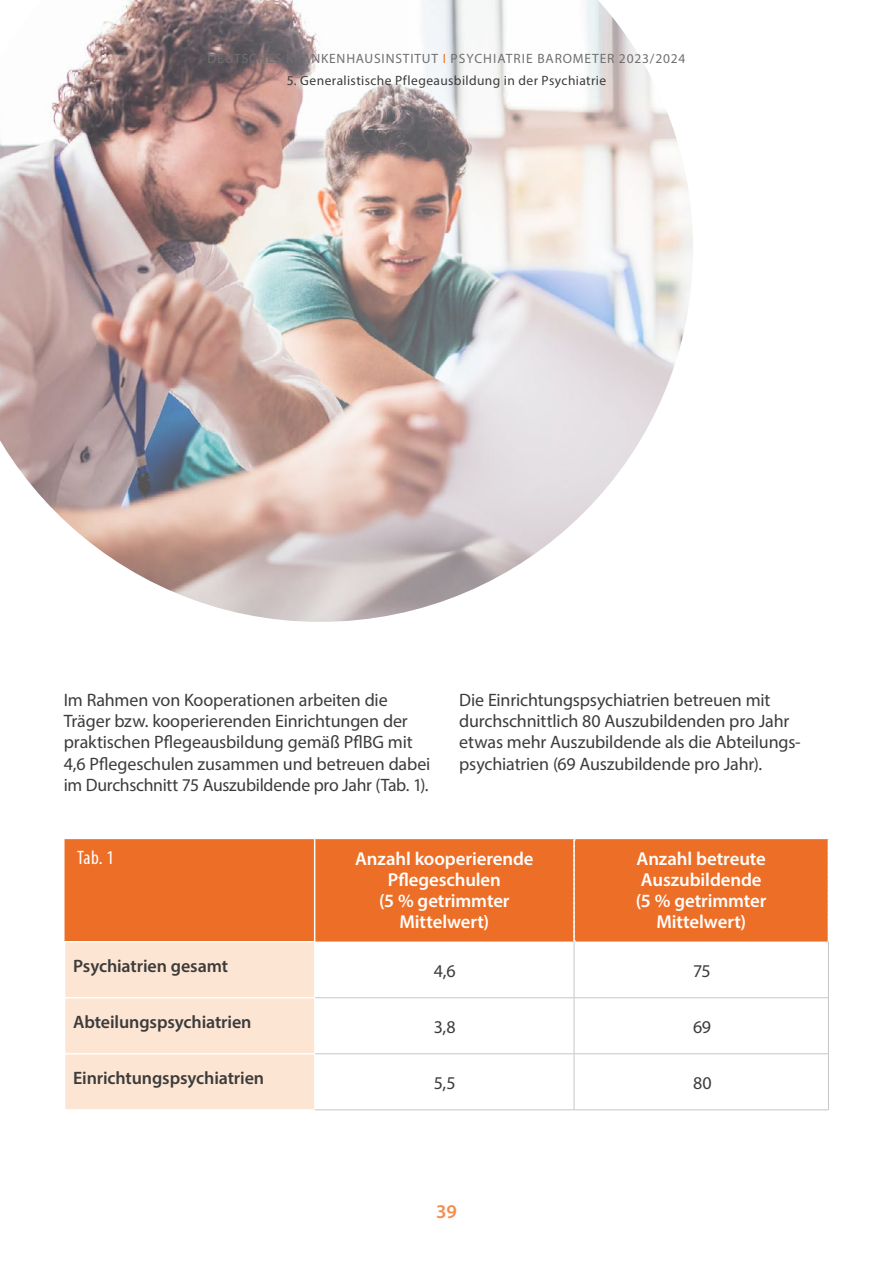
<style>
.page{position:relative;width:893px;height:1263px;background:#fff}
.page>*{position:absolute;margin:0;border:0;box-sizing:border-box;transform-origin:0 0}
.Tab__Abb__Head{font:condensed 19.5px "Myriad Pro";color:#fff}
.t1{font:600 19.5px "Myriad Pro";color:#f28e4f}
.Tabelle_Head{font:600 18.75px/21px "Myriad Pro";letter-spacing:-.005em;color:#fff;text-align:center}
.Fließtext_11_5_5mm{font:18px/21.3px "Myriad Pro";letter-spacing:-.01em;color:#3c3c3b}
.Tabellen_Zellen_12_14{font:600 18px "Myriad Pro";letter-spacing:-.005em;color:#3c3c3b}
.Tabellen_Zellen_12_14-2{font:18px "Myriad Pro";color:#3c3c3b}
.t2{font:13.5px "Myriad Pro";letter-spacing:.06em;color:#706f6f}
.Kolumne_Kapitel{font:13.5px "Myriad Pro";letter-spacing:.03em;color:#3c3c3b}
.s1{color:#ed6e26}
</style>
<div class="page">
<img style="left:0;top:0;width:693px;height:622px">
<div style="left:65px;top:839px;width:763px;height:103px;background:#ed6e26"></div>
<div style="left:65px;top:942px;width:249px;height:167px;background:#fde5d4"></div>
<svg style="left:315px;top:942px;width:513px;height:167px"></svg>
<hr style="left:314px;top:839px;width:1px;height:102px;background:#fff">
<hr style="left:64px;top:941px;width:251px;height:1px;background:#fff">
<hr style="left:64px;top:997px;width:250px;height:1px;background:#fff">
<hr style="left:64px;top:1053px;width:250px;height:1px;background:#fff">
<hr style="left:574px;top:942px;width:1px;height:55px;background:#c6c6c6">
<hr style="left:828px;top:942px;width:1px;height:55px;background:#c6c6c6">
<hr style="left:315px;top:997px;width:259px;height:1px;background:#c6c6c6">
<hr style="left:574px;top:997px;width:255px;height:1px;background:#c6c6c6">
<hr style="left:574px;top:998px;width:1px;height:55px;background:#c6c6c6">
<hr style="left:828px;top:998px;width:1px;height:55px;background:#c6c6c6">
<hr style="left:315px;top:1053px;width:259px;height:1px;background:#c6c6c6">
<hr style="left:574px;top:1053px;width:255px;height:1px;background:#c6c6c6">
<hr style="left:574px;top:1054px;width:1px;height:55px;background:#c6c6c6">
<hr style="left:828px;top:1054px;width:1px;height:55px;background:#c6c6c6">
<hr style="left:315px;top:1109px;width:259px;height:1px;background:#c6c6c6">
<hr style="left:574px;top:1109px;width:255px;height:1px;background:#c6c6c6">
<svg style="left:573px;top:839px;width:2px;height:103px"></svg>
<p class="t2" style="left:207px;top:50px;width:479px">DEUTSCHES KRANKENHAUSINSTITUT <span class="s1">I</span> PSYCHIATRIE BAROMETER 2023/2024</p>
<p class="Kolumne_Kapitel" style="left:287px;top:72px;width:321px">5. Generalistische Pflegeausbildung in der Psychiatrie</p>
<p class="Fließtext_11_5_5mm" style="left:64px;top:689px;width:368px">Im Rahmen von Kooperationen arbeiten die Träger bzw. kooperierenden Einrichtungen der praktischen Pflegeausbildung gemäß PflBG mit 4,6 Pflegeschulen zusammen und betreuen dabei im Durchschnitt 75 Auszubildende pro Jahr (Tab. 1).</p>
<p class="Fließtext_11_5_5mm" style="left:459px;top:689px;width:342px">Die Einrichtungspsychiatrien betreuen mit durchschnittlich 80 Auszubildenden pro Jahr etwas mehr Auszubildende als die Abteilungs&shy;psychiatrien (69 Auszubildende pro Jahr).</p>
<p class="Tab__Abb__Head" style="left:77px;top:846px;width:38px">Tab. 1</p>
<p class="Tabelle_Head" style="left:355px;top:848px;width:180px">Anzahl kooperierende<br>Pflegeschulen<br>(5 % getrimmter<br>Mittelwert)</p>
<p class="Tabelle_Head" style="left:636px;top:848px;width:132px">Anzahl betreute<br>Auszubildende (5 % getrimmter<br>Mittelwert)</p>
<p class="Tabellen_Zellen_12_14" style="left:73px;top:955px;width:157px">Psychiatrien gesamt</p>
<p class="Tabellen_Zellen_12_14-2" style="left:434px;top:959px;width:23px">4,6</p>
<p class="Tabellen_Zellen_12_14-2" style="left:693px;top:959px;width:19px">75</p>
<p class="Tabellen_Zellen_12_14" style="left:73px;top:1011px;width:180px">Abteilungspsychiatrien</p>
<p class="Tabellen_Zellen_12_14-2" style="left:434px;top:1015px;width:24px">3,8</p>
<p class="Tabellen_Zellen_12_14-2" style="left:693px;top:1015px;width:20px">69</p>
<p class="Tabellen_Zellen_12_14" style="left:73px;top:1067px;width:193px">Einrichtungspsychiatrien</p>
<p class="Tabellen_Zellen_12_14-2" style="left:434px;top:1071px;width:23px">5,5</p>
<p class="Tabellen_Zellen_12_14-2" style="left:693px;top:1071px;width:20px">80</p>
<p class="t1" style="left:436px;top:1199px;width:22px">39</p>
</div>
